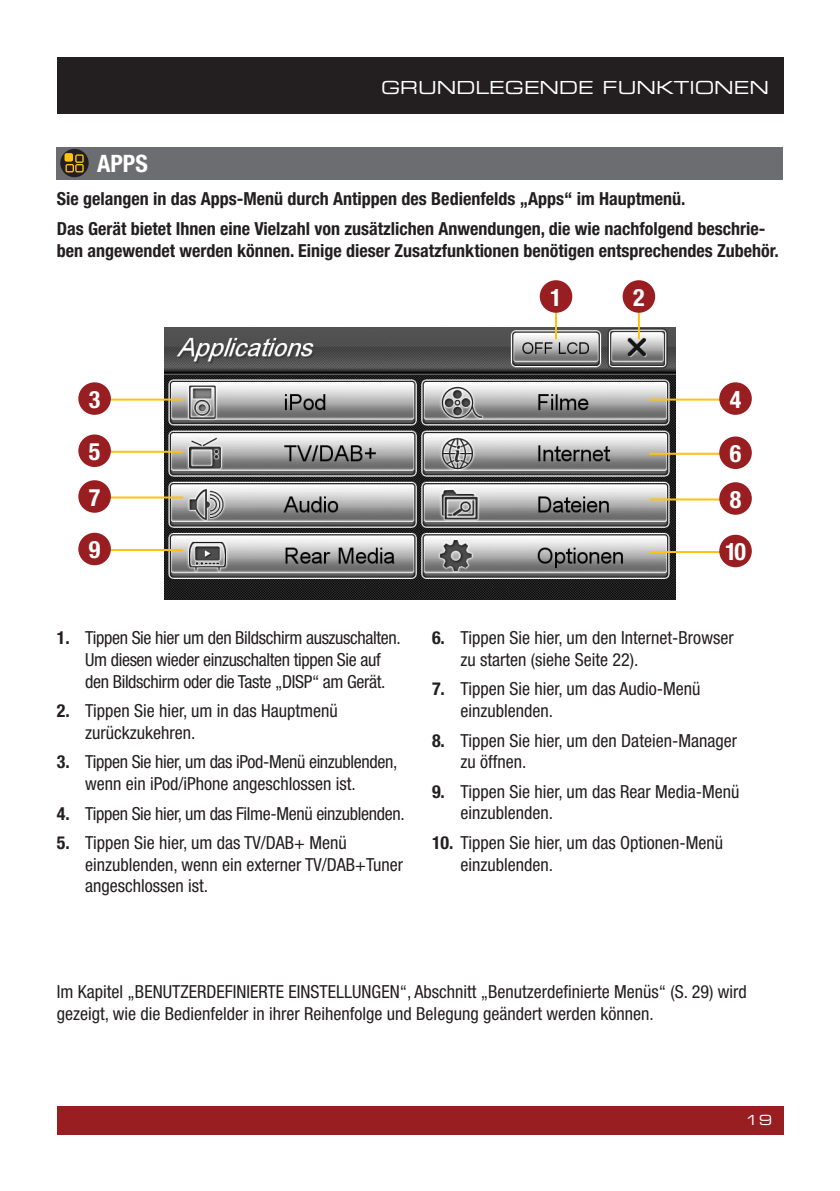
<style>
.page{position:relative;width:840px;height:1191px;background:#fff}
.page>*{position:absolute;margin:0;border:0;box-sizing:border-box;transform-origin:0 0}
.t1{font:700 condensed 24px/45.8px "Helvetica Neue";color:#fff}
.t2{font:condensed 18px/21.6px "Helvetica Neue";color:#231f20}
.t3{font:condensed 18px/21.6px "Helvetica Neue";letter-spacing:-.02em;color:#231f20}
.t4{font:700 condensed 18px/29.6px "Helvetica Neue";color:#231f20}
.t5{font:18px "Eurostile Extended Two";color:#fff}
.t6{font:14px "Eurostile Extended Two";color:#fff}
.s1{font-weight:700}
</style>
<div class="page">
<div style="left:57px;top:1106px;width:725px;height:28px;background:#981e21"></div>
<div style="left:57px;top:57px;width:725px;height:56px;background:#231f20"></div>
<div style="left:57px;top:147px;width:725px;height:32px;background:#6c6d70"></div>
<div style="left:60px;top:149px;width:29px;height:28px;background:#231f20;border-radius:50%"></div>
<img style="left:165px;top:327px;width:510px;height:272px">
<hr style="left:554px;top:287px;width:2px;height:52px;background:#fec210">
<div style="left:539px;top:280px;width:33px;height:33px;background:#981e21;border-radius:50%"></div>
<hr style="left:637px;top:287px;width:2px;height:52px;background:#fec210">
<div style="left:622px;top:280px;width:32px;height:33px;background:#981e21;border-radius:50%"></div>
<hr style="left:649px;top:398px;width:81px;height:2px;background:#fec210">
<div style="left:718px;top:382px;width:33px;height:33px;background:#981e21;border-radius:50%"></div>
<hr style="left:102px;top:398px;width:81px;height:2px;background:#fec210">
<div style="left:78px;top:382px;width:33px;height:33px;background:#981e21;border-radius:50%"></div>
<hr style="left:102px;top:451px;width:81px;height:2px;background:#fec210">
<div style="left:78px;top:434px;width:33px;height:33px;background:#981e21;border-radius:50%"></div>
<hr style="left:102px;top:496px;width:81px;height:2px;background:#fec210">
<div style="left:78px;top:480px;width:33px;height:33px;background:#981e21;border-radius:50%"></div>
<hr style="left:102px;top:549px;width:81px;height:2px;background:#fec210">
<div style="left:78px;top:533px;width:33px;height:32px;background:#981e21;border-radius:50%"></div>
<hr style="left:649px;top:453px;width:81px;height:2px;background:#fec210">
<div style="left:718px;top:436px;width:33px;height:33px;background:#981e21;border-radius:50%"></div>
<hr style="left:649px;top:498px;width:81px;height:2px;background:#fec210">
<div style="left:718px;top:482px;width:33px;height:33px;background:#981e21;border-radius:50%"></div>
<hr style="left:649px;top:551px;width:81px;height:2px;background:#fec210">
<div style="left:718px;top:535px;width:33px;height:32px;background:#981e21;border-radius:50%"></div>
<svg style="left:64px;top:153px;width:9px;height:9px"></svg>
<svg style="left:65px;top:154px;width:19px;height:18px"></svg>
<p class="t5" style="left:381px;top:75px;width:389px">GRUNDLEGENDE FUNKTIONEN</p>
<h1 class="t1" style="left:97px;top:140px;width:52px">APPS</h1>
<p class="t4" style="left:57px;top:184px;width:710px">Sie gelangen in das Apps-Menü durch Antippen des Bedienfelds „Apps“ im Hauptmenü.<br>Das Gerät bietet Ihnen eine Vielzahl von zusätzlichen Anwendungen, die wie nachfolgend beschrie-</p>
<p class="t4" style="left:57px;top:235px;width:723px">ben angewendet werden können. Einige dieser Zusatzfunktionen benötigen entsprechendes Zubehör.</p>
<h1 class="t1" style="left:550px;top:274px;width:13px">1</h1>
<h1 class="t1" style="left:632px;top:274px;width:13px">2</h1>
<h1 class="t1" style="left:89px;top:376px;width:13px">3</h1>
<h1 class="t1" style="left:729px;top:376px;width:13px">4</h1>
<h1 class="t1" style="left:89px;top:428px;width:13px">5<br>7</h1>
<h1 class="t1" style="left:89px;top:526px;width:13px">9</h1>
<h1 class="t1" style="left:729px;top:430px;width:13px">6<br>8</h1>
<h1 class="t1" style="left:724px;top:528px;width:22px">10</h1>
<p class="t3" style="left:85px;top:627px;width:317px;text-indent:-28px"><span class="s1">1.</span> Tippen Sie hier um den Bildschirm auszuschalten.<br>Um diesen wieder einzuschalten tippen Sie auf den Bildschirm oder die Taste „DISP“ am Gerät.</p>
<p class="t2" style="left:85px;top:700px;width:254px;text-indent:-28px"><span class="s1">2.</span> Tippen Sie hier, um in das Hauptmenü zurückzukehren.</p>
<p class="t3" style="left:85px;top:751px;width:313px;text-indent:-28px"><span class="s1">3.</span> Tippen Sie hier, um das iPod-Menü einzublenden, wenn ein iPod/iPhone angeschlossen ist.</p>
<p class="t3" style="left:57px;top:802px;width:349px"><span class="s1">4.</span> Tippen Sie hier, um das Filme-Menü einzublenden.</p>
<p class="t2" style="left:85px;top:832px;width:319px;text-indent:-28px"><span class="s1">5.</span> Tippen Sie hier, um das TV/DAB+ Menü einzublenden, wenn ein externer TV/DAB+Tuner angeschlossen ist.</p>
<p class="t2" style="left:460px;top:627px;width:275px;text-indent:-28px"><span class="s1">6.</span> Tippen Sie hier, um den Internet-Browser zu starten (siehe Seite 22).</p>
<p class="t2" style="left:460px;top:678px;width:241px;text-indent:-28px"><span class="s1">7.</span> Tippen Sie hier, um das Audio-Menü einzublenden.</p>
<p class="t2" style="left:460px;top:729px;width:278px;text-indent:-28px"><span class="s1">8.</span> Tippen Sie hier, um den Dateien-Manager zu öffnen.</p>
<p class="t2" style="left:460px;top:780px;width:280px;text-indent:-28px"><span class="s1">9.</span> Tippen Sie hier, um das Rear Media-Menü einzublenden.</p>
<p class="t2" style="left:460px;top:831px;width:264px;text-indent:-28px"><span class="s1">10.</span> Tippen Sie hier, um das Optionen-Menü einzublenden.</p>
<p class="t2" style="left:57px;top:981px;width:691px">Im Kapitel „BENUTZERDEFINIERTE EINSTELLUNGEN“, Abschnitt „Benutzerdefinierte Menüs“ (S. 29) wird gezeigt, wie die Bedienfelder in ihrer Reihenfolge und Belegung geändert werden können.</p>
<p class="t6" style="left:744px;top:1110px;width:28px">19</p>
</div>
